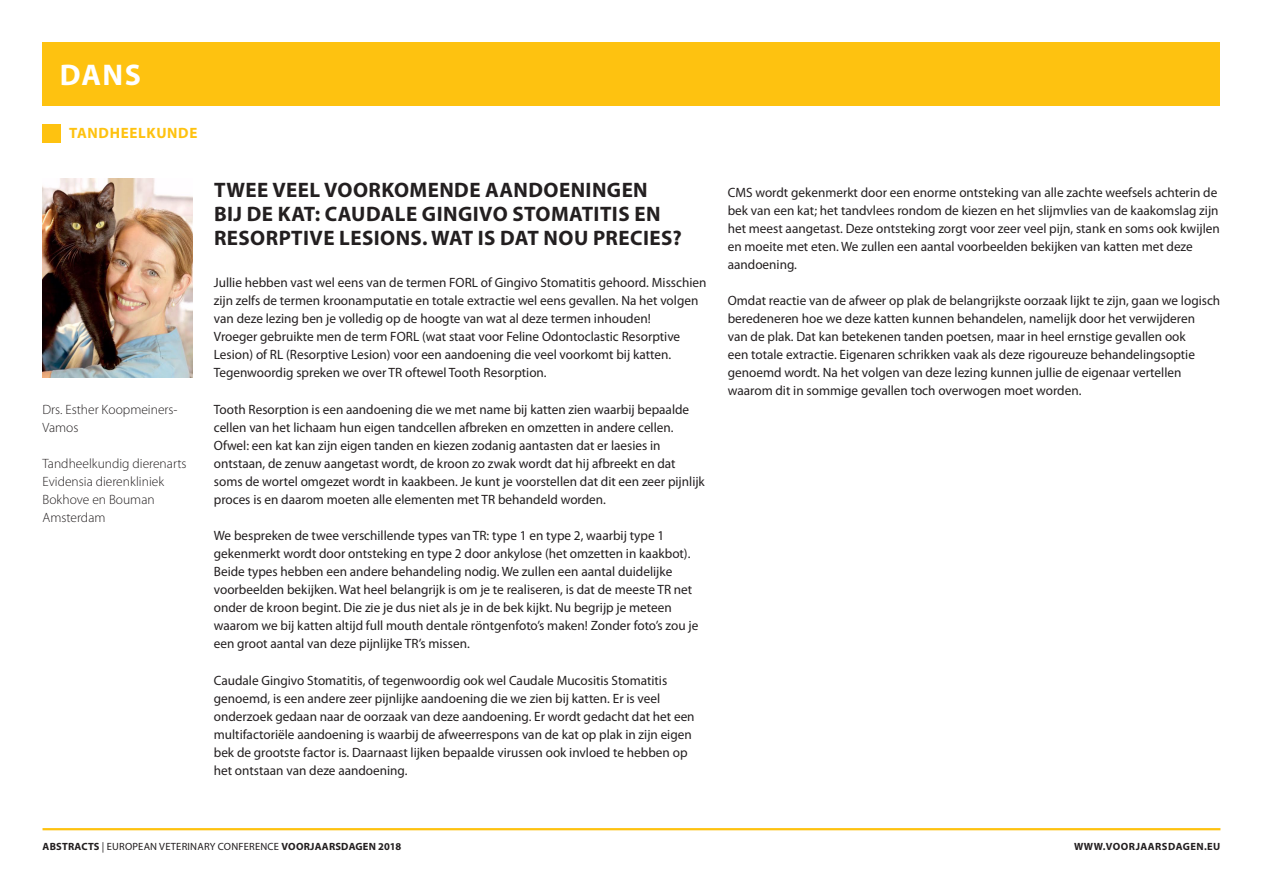
<style>
.page{position:relative;width:1263px;height:893px;background:#fff}
.page>*{position:absolute;margin:0;border:0;box-sizing:border-box;transform-origin:0 0}
.t1{font:700 30px "Myriad Pro";color:#fff}
._02_Titel_Abstract{font:700 21px/24px "Myriad Pro";letter-spacing:.02em;color:#231f20}
.t2{font:700 15px "Myriad Pro";letter-spacing:.045em;color:#fec210}
._01_Platte_tekst{font:13.5px/18px "Myriad Pro";color:#231f20}
._08_Persoonsgegevens{font:300 13.5px/18px "Myriad Pro";color:#231f20}
.t3{font:10.5px "Myriad Pro";letter-spacing:.02em;color:#231f20}
.t4{font:700 10.5px "Myriad Pro";letter-spacing:.045em;color:#231f20}
.s1{font-weight:700}
</style>
<div class="page">
<div style="left:43px;top:43px;width:1177px;height:63px;background:#fec210"></div>
<hr style="left:43px;top:828px;width:1177px;height:2px;background:#fec210">
<div style="left:43px;top:124px;width:18px;height:18px;background:#fec210"></div>
<img style="left:43px;top:179px;width:150px;height:198px">
<hr style="left:1262px;top:43px;width:1px;height:31px;background:#ed028c">
<h1 class="t1" style="left:60px;top:58px;width:83px">DANS</h1>
<p class="t2" style="left:69px;top:125px;width:130px">TANDHEELKUNDE</p>
<p class="_08_Persoonsgegevens" style="left:43px;top:400px;width:137px">Drs. Esther Koopmeiners-<br>Vamos</p>
<p class="_08_Persoonsgegevens" style="left:43px;top:454px;width:146px">Tandheelkundig dierenarts</p>
<p class="_08_Persoonsgegevens" style="left:43px;top:473px;width:123px">Evidensia dierenkliniek<br>Bokhove en Bouman</p>
<p class="_08_Persoonsgegevens" style="left:43px;top:509px;width:64px">Amsterdam</p>
<p class="_02_Titel_Abstract" style="left:214px;top:178px;width:469px">TWEE VEEL VOORKOMENDE AANDOENINGEN<br>BIJ DE KAT: CAUDALE GINGIVO STOMATITIS EN<br>RESORPTIVE LESIONS. WAT IS DAT NOU PRECIES?</p>
<p class="_01_Platte_tekst" style="left:214px;top:274px;width:494px">Jullie hebben vast wel eens van de termen FORL of Gingivo Stomatitis gehoord. Misschien zijn zelfs de termen kroonamputatie en totale extractie wel eens gevallen. Na het volgen van deze lezing ben je volledig op de hoogte van wat al deze termen inhouden!</p>
<p class="_01_Platte_tekst" style="left:214px;top:328px;width:468px">Vroeger gebruikte men de term FORL (wat staat voor Feline Odontoclastic Resorptive<br>Lesion) of RL (Resorptive Lesion) voor een aandoening die veel voorkomt bij katten.<br>Tegenwoordig spreken we over TR oftewel Tooth Resorption.</p>
<p class="_01_Platte_tekst" style="left:214px;top:400px;width:492px">Tooth Resorption is een aandoening die we met name bij katten zien waarbij bepaalde cellen van het lichaam hun eigen tandcellen afbreken en omzetten in andere cellen.<br>Ofwel: een kat kan zijn eigen tanden en kiezen zodanig aantasten dat er laesies in ontstaan, de zenuw aangetast wordt, de kroon zo zwak wordt dat hij afbreekt en dat soms de wortel omgezet wordt in kaakbeen. Je kunt je voorstellen dat dit een zeer pijnlijk proces is en daarom moeten alle elementen met TR behandeld worden.</p>
<p class="_01_Platte_tekst" style="left:214px;top:527px;width:486px">We bespreken de twee verschillende types van TR: type 1 en type 2, waarbij type 1 gekenmerkt wordt door ontsteking en type 2 door ankylose (het omzetten in kaakbot).<br>Beide types hebben een andere behandeling nodig. We zullen een aantal duidelijke voorbeelden bekijken. Wat heel belangrijk is om je te realiseren, is dat de meeste TR net onder de kroon begint. Die zie je dus niet als je in de bek kijkt. Nu begrijp je meteen waarom we bij katten altijd full mouth dentale röntgenfoto’s maken! Zonder foto’s zou je een groot aantal van deze pijnlijke TR’s missen.</p>
<p class="_01_Platte_tekst" style="left:214px;top:671px;width:482px">Caudale Gingivo Stomatitis, of tegenwoordig ook wel Caudale Mucositis Stomatitis genoemd, is een andere zeer pijnlijke aandoening die we zien bij katten. Er is veel onderzoek gedaan naar de oorzaak van deze aandoening. Er wordt gedacht dat het een multifactoriële aandoening is waarbij de afweerrespons van de kat op plak in zijn eigen bek de grootste factor is. Daarnaast lijken bepaalde virussen ook invloed te hebben op het ontstaan van deze aandoening.</p>
<p class="_01_Platte_tekst" style="left:728px;top:183px;width:493px">CMS wordt gekenmerkt door een enorme ontsteking van alle zachte weefsels achterin de bek van een kat; het tandvlees rondom de kiezen en het slijmvlies van de kaakomslag zijn het meest aangetast. Deze ontsteking zorgt voor zeer veel pijn, stank en soms ook kwijlen en moeite met eten. We zullen een aantal voorbeelden bekijken van katten met deze aandoening.</p>
<p class="_01_Platte_tekst" style="left:728px;top:292px;width:494px">Omdat reactie van de afweer op plak de belangrijkste oorzaak lijkt te zijn, gaan we logisch beredeneren hoe we deze katten kunnen behandelen, namelijk door het verwijderen<br>van de plak. Dat kan betekenen tanden poetsen, maar in heel ernstige gevallen ook<br>een totale extractie. Eigenaren schrikken vaak als deze rigoureuze behandelingsoptie genoemd wordt. Na het volgen van deze lezing kunnen jullie de eigenaar vertellen waarom dit in sommige gevallen toch overwogen moet worden.</p>
<p class="t3" style="left:43px;top:841px;width:360px"><span class="s1">ABSTRACTS</span> | EUROPEAN VETERINARY CONFERENCE <span class="s1">VOORJAARSDAGEN 2018</span></p>
<p class="t4" style="left:1074px;top:841px;width:148px">WWW.VOORJAARSDAGEN.EU</p>
</div>
